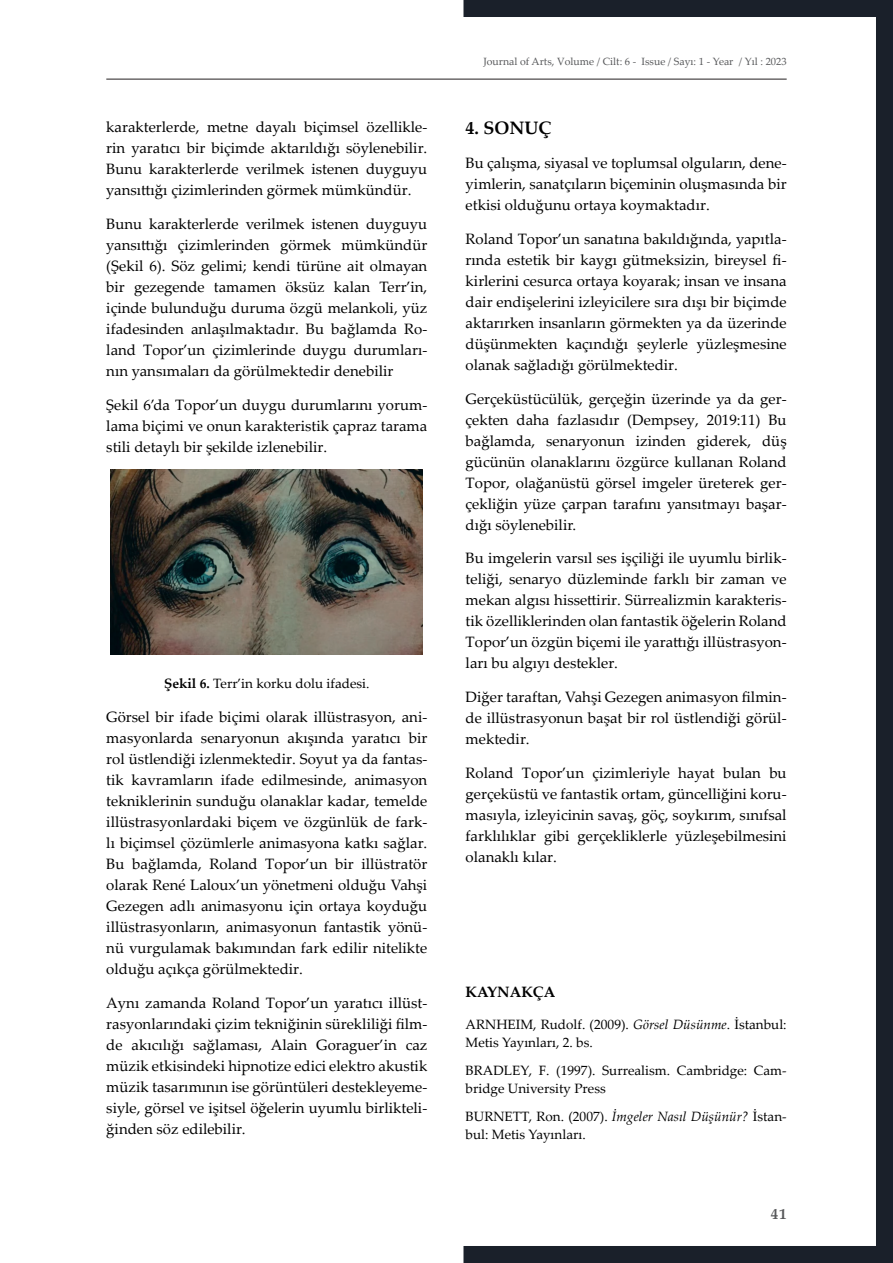
<style>
.page{position:relative;width:893px;height:1263px;background:#fff}
.page>*{position:absolute;margin:0;border:0;box-sizing:border-box;transform-origin:0 0}
.t1{font:700 18px "Palatino Linotype";color:#000001}
.t2{font:15px/21px "Palatino Linotype";color:#000001;text-align:justify}
.t3{font:700 15px "Palatino Linotype";color:#000001}
.t4{font:700 15px "Palatino Linotype";color:#57585a}
.t5{font:13.5px/18.8px "Palatino Linotype";color:#000001}
.t6{font:10.5px "Palatino Linotype";color:#57585a}
.s1{font-weight:700}
.s2{font-style:italic}
</style>
<div class="page">
<svg style="left:463px;top:0;width:430px;height:1263px"></svg>
<hr style="left:106px;top:79px;width:681px;height:1px;background:#231f20">
<img style="left:111px;top:469px;width:312px;height:185px">
<p class="t2" style="left:106px;top:116px;width:323px">karakterlerde, metne dayalı biçimsel özellikle&shy;rin yaratıcı bir biçimde aktarıldığı söylenebilir.<br>Bunu karakterlerde verilmek istenen duyguyu yansıttığı çizimlerinden görmek mümkündür.</p>
<p class="t2" style="left:106px;top:213px;width:323px">Bunu karakterlerde verilmek istenen duyguyu yansıttığı çizimlerinden görmek mümkündür (Şekil 6). Söz gelimi; kendi türüne ait olmayan bir gezegende tamamen öksüz kalan Terr’in, içinde bulunduğu duruma özgü melankoli, yüz ifadesinden anlaşılmaktadır. Bu bağlamda Ro&shy;land Topor’un çizimlerinde duygu durumları&shy;nın yansımaları da görülmektedir denebilir</p>
<p class="t2" style="left:106px;top:393px;width:323px">Şekil 6’da Topor’un duygu durumlarını yorum&shy;lama biçimi ve onun karakteristik çapraz tarama stili detaylı bir şekilde izlenebilir.</p>
<p class="t5" style="left:164px;top:673px;width:207px"><span class="s1">Şekil 6.</span> Terr’in korku dolu ifadesi.</p>
<p class="t2" style="left:106px;top:706px;width:323px">Görsel bir ifade biçimi olarak illüstrasyon, ani&shy;masyonlarda senaryonun akışında yaratıcı bir rol üstlendiği izlenmektedir. Soyut ya da fantas&shy;tik kavramların ifade edilmesinde, animasyon tekniklerinin sunduğu olanaklar kadar, temelde illüstrasyonlardaki biçem ve özgünlük de fark&shy;lı biçimsel çözümlerle animasyona katkı sağlar.<br>Bu bağlamda, Roland Topor’un bir illüstratör olarak René Laloux’un yönetmeni olduğu Vahşi Gezegen adlı animasyonu için ortaya koyduğu illüstrasyonların, animasyonun fantastik yönü&shy;nü vurgulamak bakımından fark edilir nitelikte olduğu açıkça görülmektedir.</p>
<p class="t2" style="left:106px;top:991px;width:323px">Aynı zamanda Roland Topor’un yaratıcı illüst&shy;rasyonlarındaki çizim tekniğinin sürekliliği film&shy;de akıcılığı sağlaması, Alain Goraguer’in caz müzik etkisindeki hipnotize edici elektro akustik müzik tasarımının ise görüntüleri destekleyeme&shy;siyle, görsel ve işitsel öğelerin uyumlu birlikteli&shy;ğinden söz edilebilir.</p>
<p class="t6" style="left:483px;top:54px;width:305px">Journal of Arts, Volume / Cilt: 6 - Issue / Sayı: 1 - Year / Yıl : 2023</p>
<p class="t1" style="left:466px;top:115px;width:87px">4. SONUÇ</p>
<p class="t2" style="left:466px;top:152px;width:323px">Bu çalışma, siyasal ve toplumsal olguların, dene&shy;yimlerin, sanatçıların biçeminin oluşmasında bir etkisi olduğunu ortaya koymaktadır.</p>
<p class="t2" style="left:466px;top:228px;width:323px">Roland Topor’un sanatına bakıldığında, yapıtla&shy;rında estetik bir kaygı gütmeksizin, bireysel fi&shy;kirlerini cesurca ortaya koyarak; insan ve insana dair endişelerini izleyicilere sıra dışı bir biçimde aktarırken insanların görmekten ya da üzerinde düşünmekten kaçındığı şeylerle yüzleşmesine olanak sağladığı görülmektedir.</p>
<p class="t2" style="left:466px;top:387px;width:323px">Gerçeküstücülük, gerçeğin üzerinde ya da ger&shy;çekten daha fazlasıdır (Dempsey, 2019:11) Bu bağlamda, senaryonun izinden giderek, düş gücünün olanaklarını özgürce kullanan Roland Topor, olağanüstü görsel imgeler üreterek ger&shy;çekliğin yüze çarpan tarafını yansıtmayı başar&shy;dığı söylenebilir.</p>
<p class="t2" style="left:466px;top:547px;width:323px">Bu imgelerin varsıl ses işçiliği ile uyumlu birlik&shy;teliği, senaryo düzleminde farklı bir zaman ve mekan algısı hissettirir. Sürrealizmin karakteris&shy;tik özelliklerinden olan fantastik öğelerin Roland Topor’un özgün biçemi ile yarattığı illüstrasyon&shy;ları bu algıyı destekler.</p>
<p class="t2" style="left:466px;top:686px;width:323px">Diğer taraftan, Vahşi Gezegen animasyon filmin&shy;de illüstrasyonun başat bir rol üstlendiği görül&shy;mektedir.</p>
<p class="t2" style="left:466px;top:762px;width:323px">Roland Topor’un çizimleriyle hayat bulan bu gerçeküstü ve fantastik ortam, güncelliğini koru&shy;masıyla, izleyicinin savaş, göç, soykırım, sınıfsal farklılıklar gibi gerçekliklerle yüzleşebilmesini olanaklı kılar.</p>
<p class="t3" style="left:466px;top:981px;width:91px">KAYNAKÇA</p>
<p class="t5" style="left:466px;top:1014px;width:323px">ARNHEIM, Rudolf. (2009). <span class="s2">Görsel Düsünme</span>. İstanbul:<br>Metis Yayınları, 2. bs.</p>
<p class="t5" style="left:466px;top:1060px;width:323px">BRADLEY, F. (1997). Surrealism. Cambridge: Cam&shy;bridge University Press</p>
<p class="t5" style="left:466px;top:1106px;width:323px">BURNETT, Ron. (2007). <span class="s2">İmgeler Nasıl Düşünür?</span> İstan&shy;bul: Metis Yayınları.</p>
<p class="t4" style="left:771px;top:1203px;width:17px">41</p>
</div>
